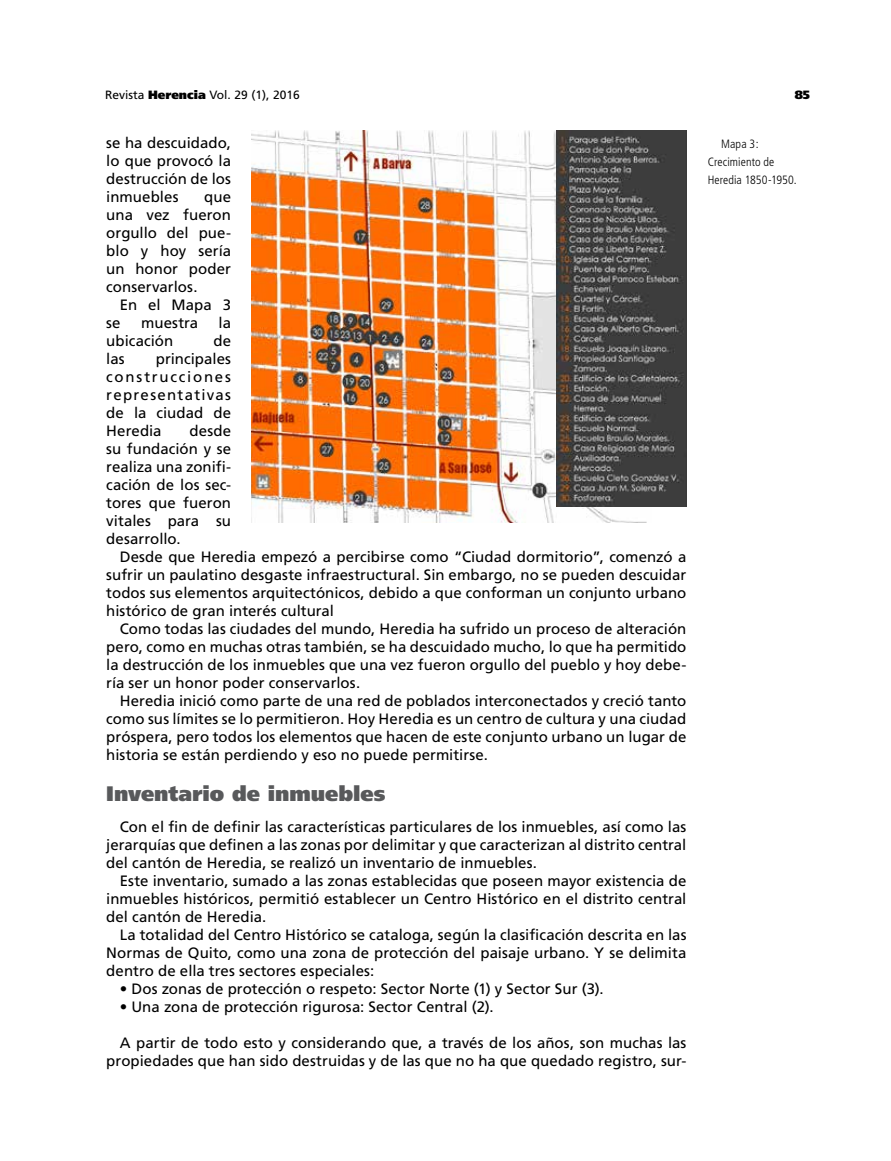
<style>
.page{position:relative;width:891px;height:1161px;background:#fff}
.page>*{position:absolute;margin:0;border:0;box-sizing:border-box;transform-origin:0 0}
.t1{font:900 21px "Frutiger";color:#58595b}
.t2{font:15px/18px "Frutiger";letter-spacing:.005em;color:#000;text-align:justify}
.t3{font:300 condensed 12px/18px "Frutiger";letter-spacing:.01em;color:#000}
.t4{font:12px "Frutiger";color:#000}
.t5{font:900 12px "Frutiger";color:#000}
.s1{font-weight:900}
</style>
<div class="page">
<img style="left:251px;top:130px;width:401px;height:392px">
<img style="left:556px;top:130px;width:130px;height:376px">
<p class="t4" style="left:105px;top:88px;width:196px">Revista <span class="s1">Herencia</span> Vol. 29 (1), 2016</p>
<p class="t5" style="left:795px;top:88px;width:17px">85</p>
<p class="t3" style="left:708px;top:136px;width:91px;text-indent:14px">Mapa 3:<br>Crecimiento de<br>Heredia 1850-1950.</p>
<p class="t2" style="left:106px;top:134px;width:126px">se ha descuidado, lo que provocó la destrucción de los inmuebles</p>
<p class="t2" style="left:106px;top:188px;width:126px;text-indent:98px">que una vez fueron orgullo del pue&shy;blo y hoy sería un honor poder conservarlos.</p>
<p class="t2" style="left:106px;top:296px;width:126px;text-indent:14px">En el Mapa 3 se</p>
<p class="t2" style="left:141px;top:314px;width:59px">muestra</p>
<p class="t2" style="left:219px;top:314px;width:14px">la</p>
<p class="t2" style="left:106px;top:332px;width:69px">ubicación</p>
<p class="t2" style="left:213px;top:332px;width:19px">de</p>
<p class="t2" style="left:106px;top:350px;width:20px">las</p>
<p class="t2" style="left:106px;top:350px;width:126px;text-indent:49px">principales construcciones representativas de la ciudad de Heredia</p>
<p class="t2" style="left:106px;top:422px;width:126px;text-indent:83px">desde su fundación y se realiza una zonifi&shy;cación de los sec&shy;tores que fueron vitales para su desarrollo.</p>
<p class="t2" style="left:106px;top:548px;width:582px;text-indent:14px">Desde que Heredia empezó a percibirse como “Ciudad dormitorio”, comenzó a sufrir un paulatino desgaste infraestructural. Sin embargo, no se pueden descuidar todos sus elementos arquitectónicos, debido a que conforman un conjunto urbano histórico de gran interés cultural</p>
<p class="t2" style="left:106px;top:620px;width:582px;text-indent:14px">Como todas las ciudades del mundo, Heredia ha sufrido un proceso de alteración pero, como en muchas otras también, se ha descuidado mucho, lo que ha permitido la destrucción de los inmuebles que una vez fueron orgullo del pueblo y hoy debe&shy;ría ser un honor poder conservarlos.</p>
<p class="t2" style="left:106px;top:692px;width:582px;text-indent:14px">Heredia inició como parte de una red de poblados interconectados y creció tanto como sus límites se lo permitieron. Hoy Heredia es un centro de cultura y una ciudad próspera, pero todos los elementos que hacen de este conjunto urbano un lugar de historia se están perdiendo y eso no puede permitirse.</p>
<h1 class="t1" style="left:106px;top:781px;width:281px">Inventario de inmuebles</h1>
<p class="t2" style="left:106px;top:818px;width:582px;text-indent:14px">Con el fin de definir las características particulares de los inmuebles, así como las jerarquías que definen a las zonas por delimitar y que caracterizan al distrito central del cantón de Heredia, se realizó un inventario de inmuebles.</p>
<p class="t2" style="left:106px;top:872px;width:582px;text-indent:14px">Este inventario, sumado a las zonas establecidas que poseen mayor existencia de inmuebles históricos, permitió establecer un Centro Histórico en el distrito central del cantón de Heredia.</p>
<p class="t2" style="left:106px;top:926px;width:582px;text-indent:14px">La totalidad del Centro Histórico se cataloga, según la clasificación descrita en las Normas de Quito, como una zona de protección del paisaje urbano. Y se delimita dentro de ella tres sectores especiales:</p>
<p class="t2" style="left:120px;top:980px;width:485px">• Dos zonas de protección o respeto: Sector Norte (1) y Sector Sur (3).</p>
<p class="t2" style="left:120px;top:998px;width:375px">• Una zona de protección rigurosa: Sector Central (2).</p>
<p class="t2" style="left:106px;top:1034px;width:582px;text-align:right">A partir de todo esto y considerando que, a través de los años, son muchas las propiedades que han sido destruidas y de las que no ha que quedado registro, sur-</p>
</div>
